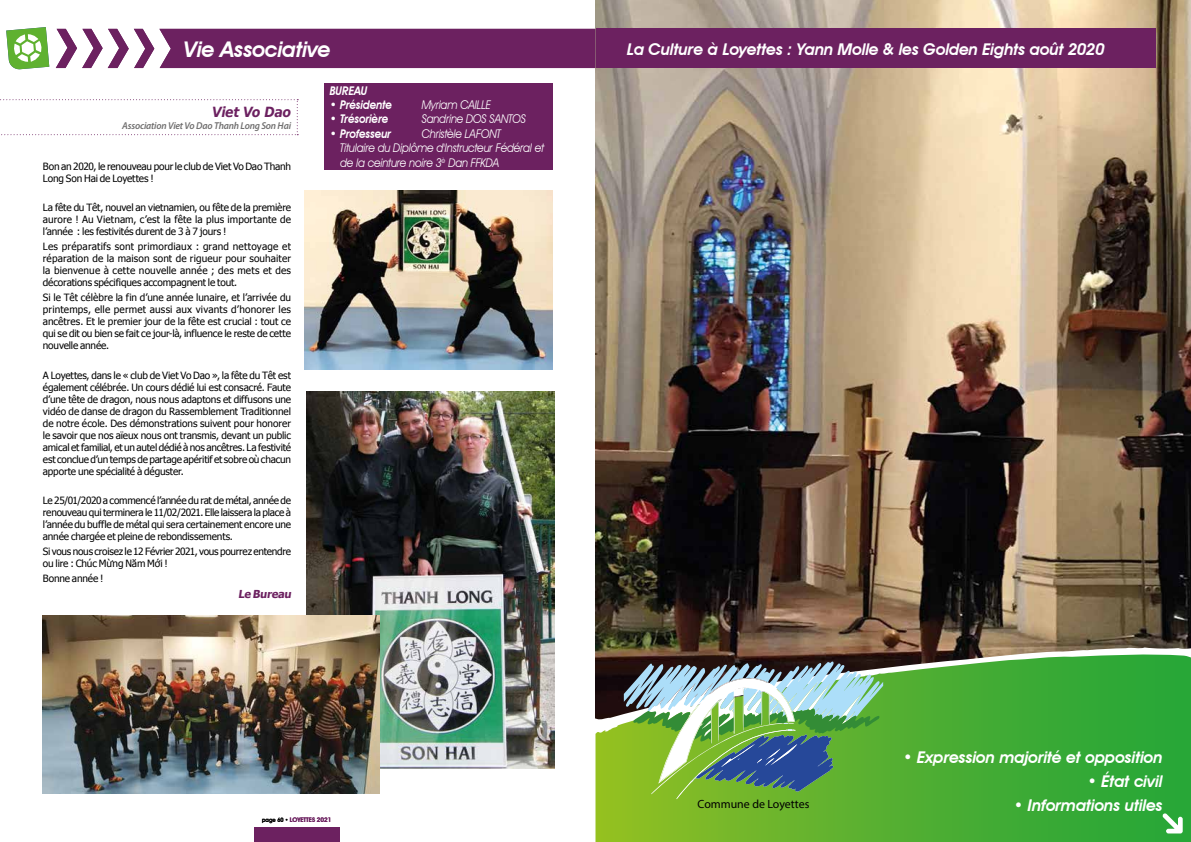
<style>
.page{position:relative;width:1191px;height:842px;background:#fff}
.page>*{position:absolute;margin:0;border:0;box-sizing:border-box;transform-origin:0 0}
.t1{font:italic 600 21.6px "Avant Garde IT Cby BT";letter-spacing:-.02em;color:#fff}
.t2{font:italic 600 16.2px "Avant Garde IT Cby BT";letter-spacing:-.02em;color:#fff}
.t3{font:italic 700 14px "Bitstream Vera Sans";letter-spacing:-.035em;color:#6c2160;scale:.9 1}
.t4{font:italic 12px/14.4px "Avant Garde IT Cby BT";letter-spacing:-.015em;color:#fff;scale:.9 1}
.t5{font:italic 600 12px "Avant Garde IT Cby BT";letter-spacing:-.02em;color:#fff}
.t6{font:italic 600 12px "Avant Garde IT Cby BT";letter-spacing:-.02em;color:#fff;scale:.9 1}
.t7{font:11.9px "Myriad Pro";color:#000}
.t8{font:700 11px "Tahoma";color:#6c2160}
.t9{font:10px/12px "Tahoma";letter-spacing:-.015em;color:#000;text-align:justify}
.t10{font:italic 600 10px "Myriad Pro";letter-spacing:-.02em;color:#706f6f;scale:.96 1}
.t11{font:600 6.3px "Avant Garde IT Cby BT";color:#6c2160}
.s1{font-size:6px;color:#000}
</style>
<div class="page">
<img style="left:596px;top:0;width:595px;height:646px">
<svg style="left:56px;top:29px;width:539px;height:39px;background:#7f3e74"></svg>
<svg style="left:6px;top:27px;width:43px;height:43px"></svg>
<svg style="left:595px;top:734px;width:596px;height:108px;background:#4eae31"></svg>
<svg style="left:595px;top:646px;width:596px;height:88px;background:#4d923e"></svg>
<svg style="left:624px;top:661px;width:259px;height:138px;background:#7aa879"></svg>
<svg style="left:1162px;top:813px;width:20px;height:20px"></svg>
<div style="left:596px;top:29px;width:560px;height:39px;background:#6c2160"></div>
<div style="left:254px;top:828px;width:85px;height:14px;background:#6c2160"></div>
<svg style="left:0;top:99px;width:298px;height:36px"></svg>
<div style="left:324px;top:83px;width:229px;height:86px;background:#6c2160"></div>
<img style="left:304px;top:191px;width:249px;height:178px">
<img style="left:306px;top:391px;width:248px;height:377px">
<img style="left:43px;top:615px;width:337px;height:179px">
<h1 class="t1" style="left:184px;top:37px;width:102px">En attente</h1>
<h1 class="t1" style="left:184px;top:37px;width:148px">Vie Associative</h1>
<h3 class="t3" style="left:212px;top:104px;width:89px">Viet Vo Dao</h3>
<p class="t10" style="left:122px;top:119px;width:177px">Association Viet Vo Dao Thanh Long Son Hai</p>
<p class="t9" style="left:43px;top:160px;width:250px">Bon an 2020, le renouveau pour le club de Viet Vo Dao Thanh<br>Long Son Hai de Loyettes !</p>
<p class="t9" style="left:43px;top:201px;width:250px">La fête du Têt, nouvel an vietnamien, ou fête de la première aurore ! Au Vietnam, c’est la fête la plus importante de l’année : les festivités durent de 3 à 7 jours !</p>
<p class="t9" style="left:43px;top:240px;width:250px">Les préparatifs sont primordiaux : grand nettoyage et réparation de la maison sont de rigueur pour souhaiter la bienvenue à cette nouvelle année ; des mets et des décorations spécifiques accompagnent le tout.</p>
<p class="t9" style="left:43px;top:291px;width:250px">Si le Têt célèbre la fin d’une année lunaire, et l’arrivée du printemps, elle permet aussi aux vivants d’honorer les ancêtres. Et le premier jour de la fête est crucial : tout ce qui se dit ou bien se fait ce jour-là, influence le reste de cette nouvelle année.</p>
<p class="t9" style="left:43px;top:369px;width:250px">A Loyettes, dans le « club de Viet Vo Dao », la fête du Têt est également célébrée. Un cours dédié lui est consacré. Faute d’une tête de dragon, nous nous adaptons et diffusons une vidéo de danse de dragon du Rassemblement Traditionnel de notre école. Des démonstrations suivent pour honorer le savoir que nos aïeux nous ont transmis, devant un public amical et familial, et un autel dédié à nos ancêtres. La festivité est conclue d’un temps de partage apéritif et sobre où chacun apporte une spécialité à déguster.</p>
<p class="t9" style="left:43px;top:494px;width:250px">Le 25/01/2020 a commencé l’année du rat de métal, année de renouveau qui terminera le 11/02/2021. Elle laissera la place à l’année du buffle de métal qui sera certainement encore une année chargée et pleine de rebondissements.</p>
<p class="t9" style="left:43px;top:545px;width:250px">Si vous nous croisez le 12 Février 2021, vous pourrez entendre ou lire : Chúc Mừng Năm Mới !</p>
<p class="t9" style="left:43px;top:572px;width:62px">Bonne année !</p>
<p class="t8" style="left:238px;top:586px;width:57px">Le Bureau</p>
<p class="t6" style="left:330px;top:83px;width:43px">BUREAU</p>
<p class="t5" style="left:330px;top:97px;width:64px">• Présidente</p>
<p class="t4" style="left:422px;top:97px;width:79px">Myriam CAILLE</p>
<p class="t5" style="left:330px;top:112px;width:60px">• Trésorière</p>
<p class="t4" style="left:422px;top:112px;width:117px">Sandrine DOS SANTOS</p>
<p class="t5" style="left:330px;top:126px;width:63px">• Professeur</p>
<p class="t4" style="left:340px;top:126px;width:228px;text-indent:82px">Christèle LAFONT<br>Titulaire du Diplôme d'Instructeur Fédéral et de la ceinture noire 3<sup>è</sup> Dan FFKDA</p>
<p class="t11" style="left:262px;top:816px;width:71px"><span class="s1">page 60 •</span> LOYETTES 2021</p>
<h2 class="t2" style="left:627px;top:40px;width:479px">La Culture à Loyettes : Yann Molle &amp; les Golden Eights août 2020</h2>
<h2 class="t2" style="left:903px;top:748px;width:261px">• Expression majorité et opposition</h2>
<h2 class="t2" style="left:1087px;top:771px;width:77px">• État civil</h2>
<p class="t7" style="left:697px;top:797px;width:113px">Commune de Loyettes</p>
<h2 class="t2" style="left:1014px;top:795px;width:150px">• Informations utiles</h2>
</div>
